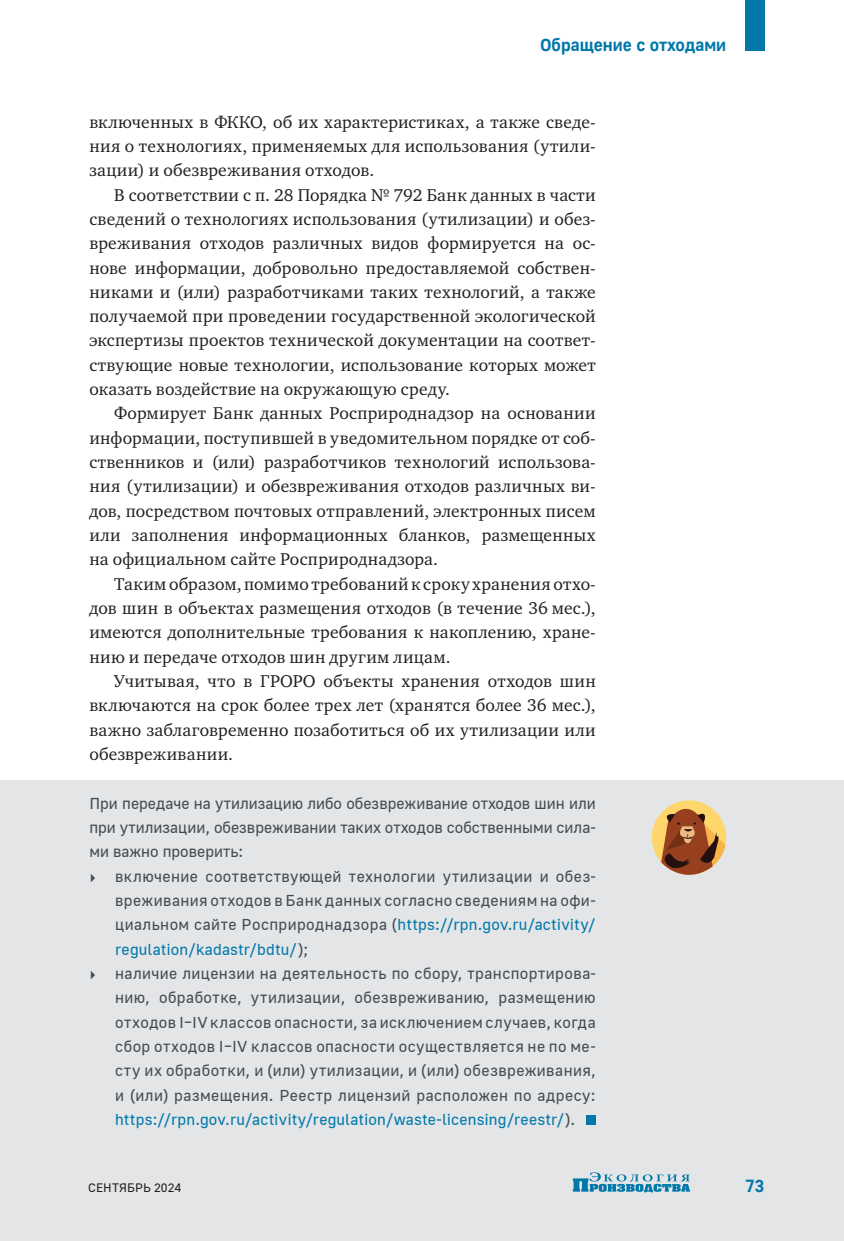
<style>
.page{position:relative;width:844px;height:1241px;background:#fff}
.page>*{position:absolute;margin:0;border:0;box-sizing:border-box;transform-origin:0 0}
.Текст{font:17.5px/24.3px "Charter C";letter-spacing:.02em;color:#231f20;text-align:justify}
.t1{font:700 17.5px "Golos UI";color:#0078aa}
.Подвал_в_тексте{font:15.75px/24.3px "Golos UI";letter-spacing:.005em;color:#424b53;text-align:justify}
.t2{font:12.25px "Golos UI";letter-spacing:.01em;color:#231f20}
.s1{font-family:"Kazimir Text";font-weight:700}
.s2{color:#0078aa}
</style>
<div class="page">
<div style="left:0;top:780px;width:843px;height:460px;background:#e4e5e7"></div>
<div style="left:585px;top:1114px;width:10px;height:10px;background:#0078aa"></div>
<div style="left:651px;top:800px;width:75px;height:74px;background:#fed66c;border-radius:50%"></div>
<svg style="left:661px;top:800px;width:64px;height:75px"></svg>
<svg style="left:572px;top:1172px;width:118px;height:20px"></svg>
<div style="left:744px;top:0;width:20px;height:51px;background:#0078aa"></div>
<p class="t1" style="left:540px;top:34px;width:188px">Обращение с отходами</p>
<p class="Текст" style="left:89px;top:110px;width:507px">включенных в ФККО, об их характеристиках, а также сведе&shy;ния о технологиях, применяемых для использования (утили&shy;зации) и обезвреживания отходов.</p>
<p class="Текст" style="left:89px;top:183px;width:508px;text-indent:25px">В соответствии с п. 28 Порядка № 792 Банк данных в части сведений о технологиях использования (утилизации) и обез&shy;вреживания отходов различных видов формируется на ос&shy;нове информации, добровольно предоставляемой собствен&shy;никами и (или) разработчиками таких технологий, а также получаемой при проведении государственной экологической экспертизы проектов технической документации на соответ&shy;ствующие новые технологии, использование которых может оказать воздействие на окружающую среду.</p>
<p class="Текст" style="left:89px;top:401px;width:508px;text-indent:25px">Формирует Банк данных Росприроднадзор на основании информации, поступившей в уведомительном порядке от соб&shy;ственников и (или) разработчиков технологий использова&shy;ния (утилизации) и обезвреживания отходов различных ви&shy;дов, посредством почтовых отправлений, электронных писем или заполнения информационных бланков, размещенных на официальном сайте Росприроднадзора.</p>
<p class="Текст" style="left:89px;top:571px;width:507px;text-indent:25px">Таким образом, помимо требований к сроку хранения отхо&shy;дов шин в объектах размещения отходов (в течение 36 мес.), имеются дополнительные требования к накоплению, хране&shy;нию и передаче отходов шин другим лицам.</p>
<p class="Текст" style="left:89px;top:669px;width:507px;text-indent:25px">Учитывая, что в ГРОРО объекты хранения отходов шин включаются на срок более трех лет (хранятся более 36 мес.), важно заблаговременно позаботиться об их утилизации или обезвреживании.</p>
<p class="Подвал_в_тексте" style="left:89px;top:790px;width:507px">При передаче на утилизацию либо обезвреживание отходов шин или при утилизации, обезвреживании таких отходов собственными сила&shy;ми важно проверить:</p>
<p class="Подвал_в_тексте" style="left:115px;top:863px;width:482px;text-indent:-26px"><span class="s1">▸</span> включение соответствующей технологии утилизации и обез&shy;вреживания отходов в Банк данных согласно сведениям на офи&shy;циальном сайте Росприроднадзора (<span class="s2">https://rpn.gov.ru/activity/ regulation/kadastr/bdtu/</span>);</p>
<p class="Подвал_в_тексте" style="left:115px;top:960px;width:482px;text-indent:-26px"><span class="s1">▸</span> наличие лицензии на деятельность по сбору, транспортирова&shy;нию, обработке, утилизации, обезвреживанию, размещению отходов I–IV классов опасности, за исключением случаев, когда сбор отходов I–IV классов опасности осуществляется не по ме&shy;сту их обработки, и (или) утилизации, и (или) обезвреживания, и (или) размещения. Реестр лицензий расположен по адресу: <span class="s2">https://rpn.gov.ru/activity/regulation/waste-licensing/reestr/</span>).</p>
<p class="t2" style="left:88px;top:1180px;width:94px">СЕНТЯБРЬ 2024</p>
<p class="t1" style="left:745px;top:1175px;width:21px">73</p>
</div>
